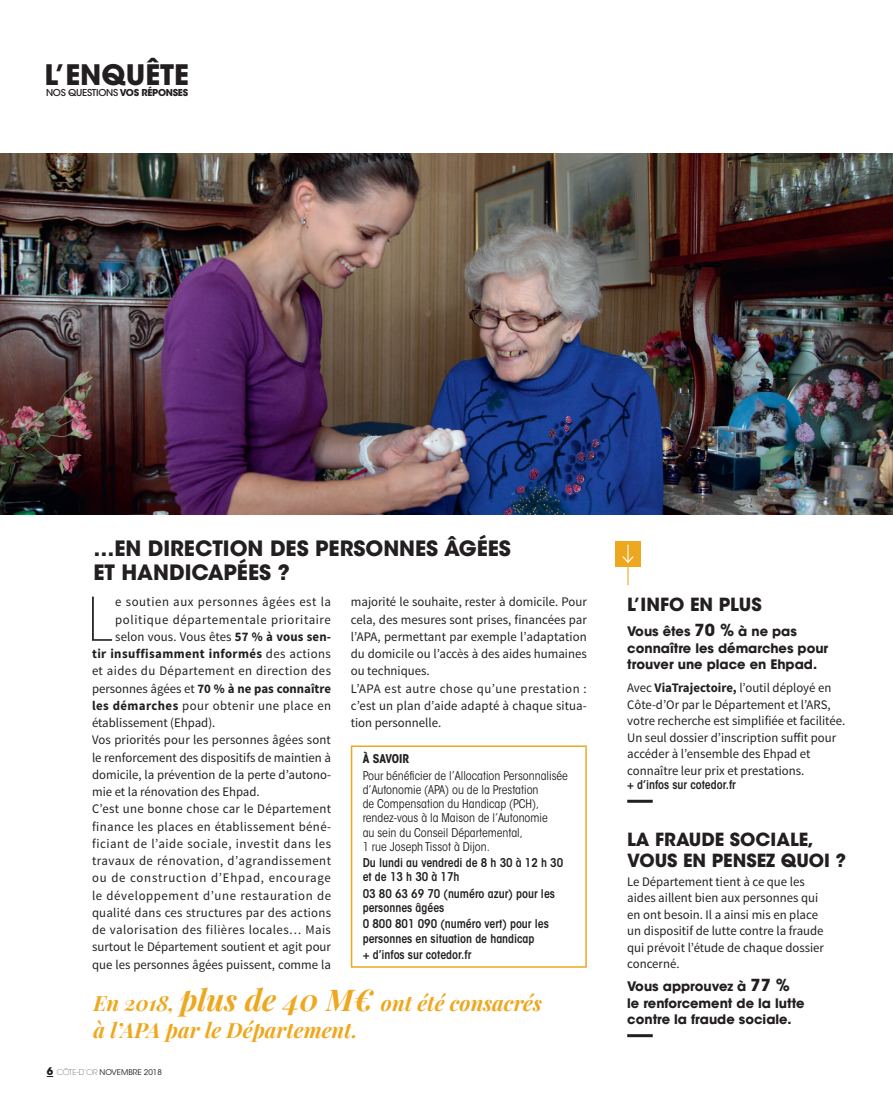
<style>
.page{position:relative;width:893px;height:1106px;background:#fff}
.page>*{position:absolute;margin:0;border:0;box-sizing:border-box;transform-origin:0 0}
.t1{font:200 59.7px "ITC Avant Garde Std";color:#231f20}
.t2{font:700 28.05px "ITC Avant Garde Std";color:#231f20}
.t3{font:italic 700 21px/27px "Playfair Display";color:#eda81f}
.t4{font:700 21px/24px "ITC Avant Garde Std";color:#231f20}
.t5{font:700 18px/21px "ITC Avant Garde Std";color:#231f20}
.t6{font:13.05px/16.5px "Source Sans Pro";color:#231f20}
.t7{font:700 13.05px/16.5px "ITC Avant Garde Std";color:#231f20}
.t8{font:13.05px "Source Sans Pro";letter-spacing:.03em;color:#231f20}
.t9{font:13.05px "Source Sans Pro";letter-spacing:.04em;color:#231f20}
.t10{font:13.05px "Source Sans Pro";letter-spacing:.02em;color:#231f20}
.t11{font:13.05px "Source Sans Pro";letter-spacing:.05em;color:#231f20}
.t12{font:13.05px "Source Sans Pro";letter-spacing:.035em;color:#231f20}
.t13{font:700 13.05px "Source Sans Pro";letter-spacing:.03em;color:#231f20}
.t14{font:700 13.05px "Source Sans Pro";color:#231f20}
.t15{font:13.05px "Source Sans Pro";letter-spacing:.06em;color:#231f20}
.t16{font:13.05px "Source Sans Pro";letter-spacing:.045em;color:#231f20}
.t17{font:condensed 12px/14.2px "ITC Avant Garde Std";color:#231f20}
.t18{font:600 condensed 12px/14.2px "ITC Avant Garde Std";color:#231f20}
.t19{font:700 condensed 12px "ITC Avant Garde Std";color:#231f20}
.t20{font:500 9.45px "ITC Avant Garde Std";letter-spacing:-.03em;color:#231f20}
.t21{font:7.8px "ITC Avant Garde Std";color:#231f20}
.s1{font-weight:700}
.s2{font-weight:400}
.s3{font-size:30px}
.s4{font-weight:700;font-size:10.5px}
.s5{font-weight:200}
.s6{font-size:16.5px}
</style>
<div class="page">
<div style="left:351px;top:745px;width:236px;height:222px;background:#fff;border:2px solid #eda81f"></div>
<img style="left:0;top:153px;width:893px;height:361px">
<div style="left:615px;top:541px;width:26px;height:26px;background:#eda81f"></div>
<svg style="left:622px;top:544px;width:12px;height:41px"></svg>
<hr style="left:627px;top:799px;width:26px;height:3px;background:#231f20">
<hr style="left:627px;top:1034px;width:26px;height:3px;background:#231f20">
<h2 class="t2" style="left:45px;top:56px;width:146px">L’ENQUÊTE</h2>
<p class="t20" style="left:46px;top:87px;width:144px">NOS QUESTIONS <span class="s1">VOS RÉPONSES</span></p>
<h3 class="t4" style="left:93px;top:536px;width:419px">…EN DIRECTION DES PERSONNES ÂGÉES<br>ET HANDICAPÉES ?</h3>
<h1 class="t1" style="left:88px;top:584px;width:26px">L</h1>
<p class="t16" style="left:115px;top:594px;width:217px">e soutien aux personnes âgées est la</p>
<p class="t6" style="left:351px;top:593px;width:238px;line-height:17.2px">majorité le souhaite, rester à domicile. Pour cela, des mesures sont prises, financées par l’APA, permettant par exemple l’adaptation du domicile ou l’accès à des aides humaines ou techniques.<br>L’APA est autre chose qu’une prestation : c’est un plan d’aide adapté à chaque situa&shy;tion personnelle.</p>
<p class="t11" style="left:115px;top:611px;width:217px">politique départementale prioritaire</p>
<p class="t6" style="left:115px;top:628px;width:217px">selon vous. Vous êtes <span class="s1">57 % à vous sen-</span></p>
<p class="t13" style="left:92px;top:645px;width:240px">tir insuffisamment informés <span class="s2">des actions</span></p>
<p class="t8" style="left:92px;top:663px;width:240px">et aides du Département en direction des</p>
<p class="t14" style="left:92px;top:680px;width:240px"><span class="s2">personnes âgées et</span> 70 % à ne pas connaître</p>
<p class="t8" style="left:92px;top:697px;width:241px"><span class="s1">les démarches</span> pour obtenir une place en</p>
<p class="t6" style="left:92px;top:714px;width:125px">établissement (Ehpad).</p>
<p class="t6" style="left:92px;top:732px;width:240px">Vos priorités pour les personnes âgées sont</p>
<p class="t6" style="left:92px;top:749px;width:240px">le renforcement des dispositifs de maintien à</p>
<p class="t6" style="left:92px;top:766px;width:240px">domicile, la prévention de la perte d’autono-</p>
<p class="t6" style="left:92px;top:783px;width:169px">mie et la rénovation des Ehpad.</p>
<p class="t10" style="left:92px;top:801px;width:240px">C’est une bonne chose car le Département</p>
<p class="t8" style="left:92px;top:818px;width:240px">finance les places en établissement béné-</p>
<p class="t9" style="left:92px;top:835px;width:241px">ficiant de l’aide sociale, investit dans les</p>
<p class="t9" style="left:92px;top:852px;width:241px">travaux de rénovation, d’agrandissement</p>
<p class="t15" style="left:92px;top:870px;width:240px">ou de construction d’Ehpad, encourage</p>
<p class="t11" style="left:92px;top:887px;width:241px">le développement d’une restauration de</p>
<p class="t10" style="left:92px;top:904px;width:240px">qualité dans ces structures par des actions</p>
<p class="t12" style="left:92px;top:921px;width:240px">de valorisation des filières locales… Mais</p>
<p class="t6" style="left:92px;top:939px;width:240px">surtout le Département soutient et agit pour</p>
<p class="t6" style="left:92px;top:956px;width:240px">que les personnes âgées puissent, comme la</p>
<p class="t19" style="left:363px;top:751px;width:48px">À SAVOIR</p>
<p class="t17" style="left:363px;top:768px;width:207px">Pour bénéficier de l’Allocation Personnalisée d’Autonomie (APA) ou de la Prestation<br>de Compensation du Handicap (PCH), rendez-vous à la Maison de l’Autonomie<br>au sein du Conseil Départemental,<br>1 rue Joseph Tissot à Dijon.</p>
<p class="t18" style="left:363px;top:855px;width:202px">Du lundi au vendredi de 8 h 30 à 12 h 30 et de 13 h 30 à 17h</p>
<p class="t18" style="left:363px;top:886px;width:194px">03 80 63 69 70 (numéro azur) pour les personnes âgées</p>
<p class="t18" style="left:363px;top:916px;width:188px">0 800 801 090 (numéro vert) pour les personnes en situation de handicap</p>
<p class="t18" style="left:363px;top:947px;width:110px">+ d’infos sur cotedor.fr</p>
<h3 class="t3" style="left:93px;top:987px;width:450px">En 2018, <span class="s3">plus de 40 M€</span> ont été consacrés à l’APA par le Département.</h3>
<p class="t21" style="left:47px;top:1067px;width:117px"><span class="s4">6</span> <span class="s5">CÔTE-D’OR</span> NOVEMBRE 2018</p>
<h3 class="t5" style="left:627px;top:594px;width:136px">L’INFO EN PLUS</h3>
<p class="t7" style="left:627px;top:623px;width:203px">Vous êtes <span class="s6">70 %</span> à ne pas connaître les démarches pour trouver une place en Ehpad.</p>
<p class="t6" style="left:627px;top:680px;width:220px">Avec <span class="s1">ViaTrajectoire,</span> l’outil déployé en Côte-d’Or par le Département et l’ARS, votre recherche est simplifiée et facilitée.<br>Un seul dossier d’inscription suffit pour accéder à l’ensemble des Ehpad et connaître leur prix et prestations.</p>
<p class="t18" style="left:627px;top:777px;width:110px">+ d’infos sur cotedor.fr</p>
<h3 class="t5" style="left:627px;top:828px;width:221px">LA FRAUDE SOCIALE,<br>VOUS EN PENSEZ QUOI ?</h3>
<p class="t6" style="left:627px;top:873px;width:198px">Le Département tient à ce que les aides aillent bien aux personnes qui en ont besoin. Il a ainsi mis en place un dispositif de lutte contre la fraude qui prévoit l’étude de chaque dossier concerné.</p>
<p class="t7" style="left:627px;top:978px;width:179px">Vous approuvez à <span class="s6">77 % </span>le renforcement de la lutte contre la fraude sociale.</p>
</div>
